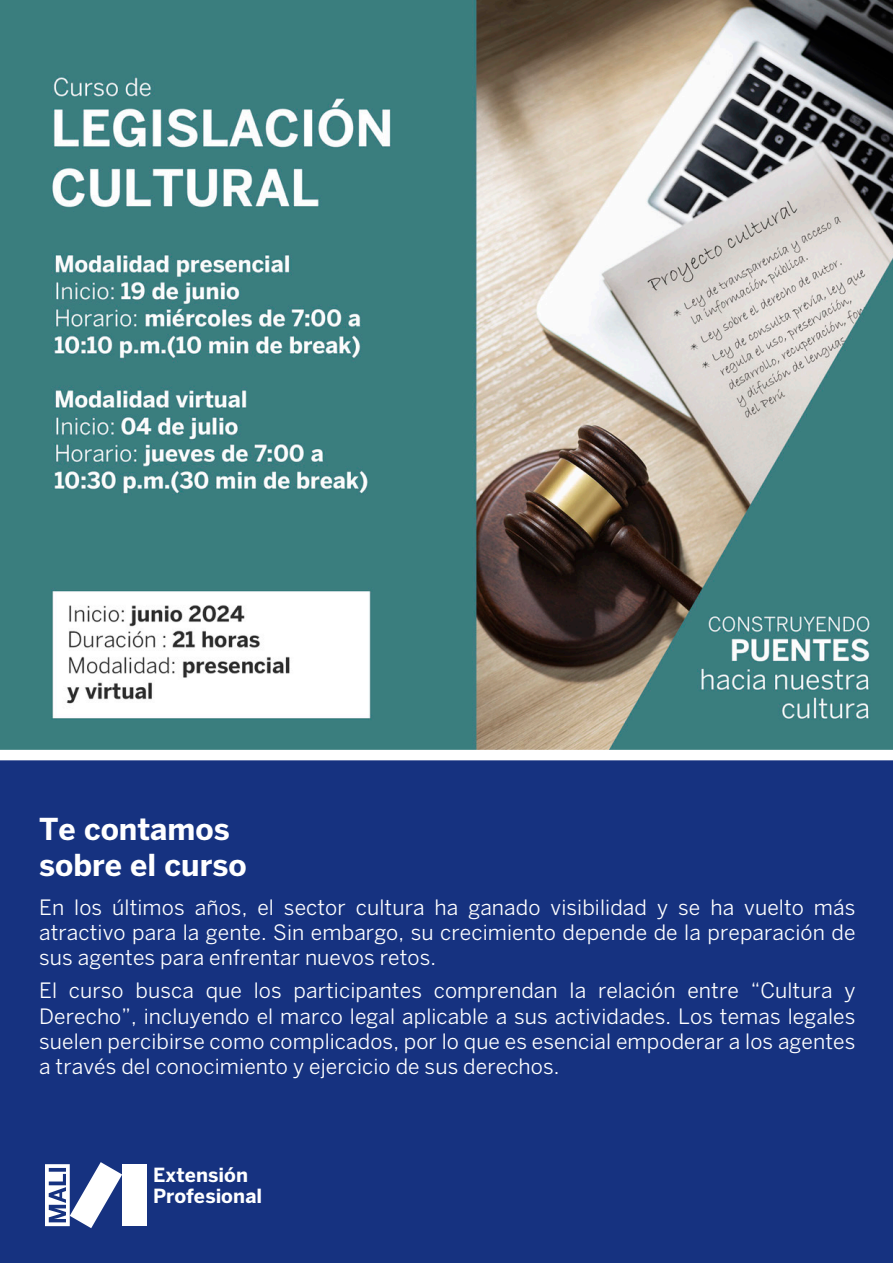
<style>
.page{position:relative;width:893px;height:1263px;background:#fff}
.page>*{position:absolute;margin:0;border:0;box-sizing:border-box;transform-origin:0 0}
.t1{font:700 30px/36px "Benton Sans FB";color:#fff}
.t2{font:21px/25.2px "Benton Sans FB";letter-spacing:.005em;color:#fff;text-align:justify}
.t3{font:700 19.35px/20.7px "Benton Sans FB";color:#fff}
</style>
<div class="page">
<div style="left:0;top:755px;width:893px;height:375px;background:#163280"></div>
<img style="left:0;top:0;width:893px;height:750px">
<div style="left:0;top:1130px;width:893px;height:133px;background:#163280"></div>
<div style="left:122px;top:1164px;width:25px;height:62px;background:#fff"></div>
<svg style="left:45px;top:1162px;width:77px;height:66px"></svg>
<div style="left:0;top:750px;width:893px;height:10px;background:#fff"></div>
<h1 class="t1" style="left:39px;top:811px;width:209px">Te contamos sobre el curso</h1>
<p class="t2" style="left:39px;top:894px;width:818px">En los últimos años, el sector cultura ha ganado visibilidad y se ha vuelto más atractivo para la gente. Sin embargo, su crecimiento depende de la preparación de sus agentes para enfrentar nuevos retos.</p>
<p class="t2" style="left:39px;top:978px;width:818px">El curso busca que los participantes comprendan la relación entre “Cultura y Derecho”, incluyendo el marco legal aplicable a sus actividades. Los temas legales suelen percibirse como complicados, por lo que es esencial empoderar a los agentes a través del conocimiento y ejercicio de sus derechos.</p>
<p class="t3" style="left:153px;top:1164px;width:111px">Extensión<br>Profesional</p>
</div>
